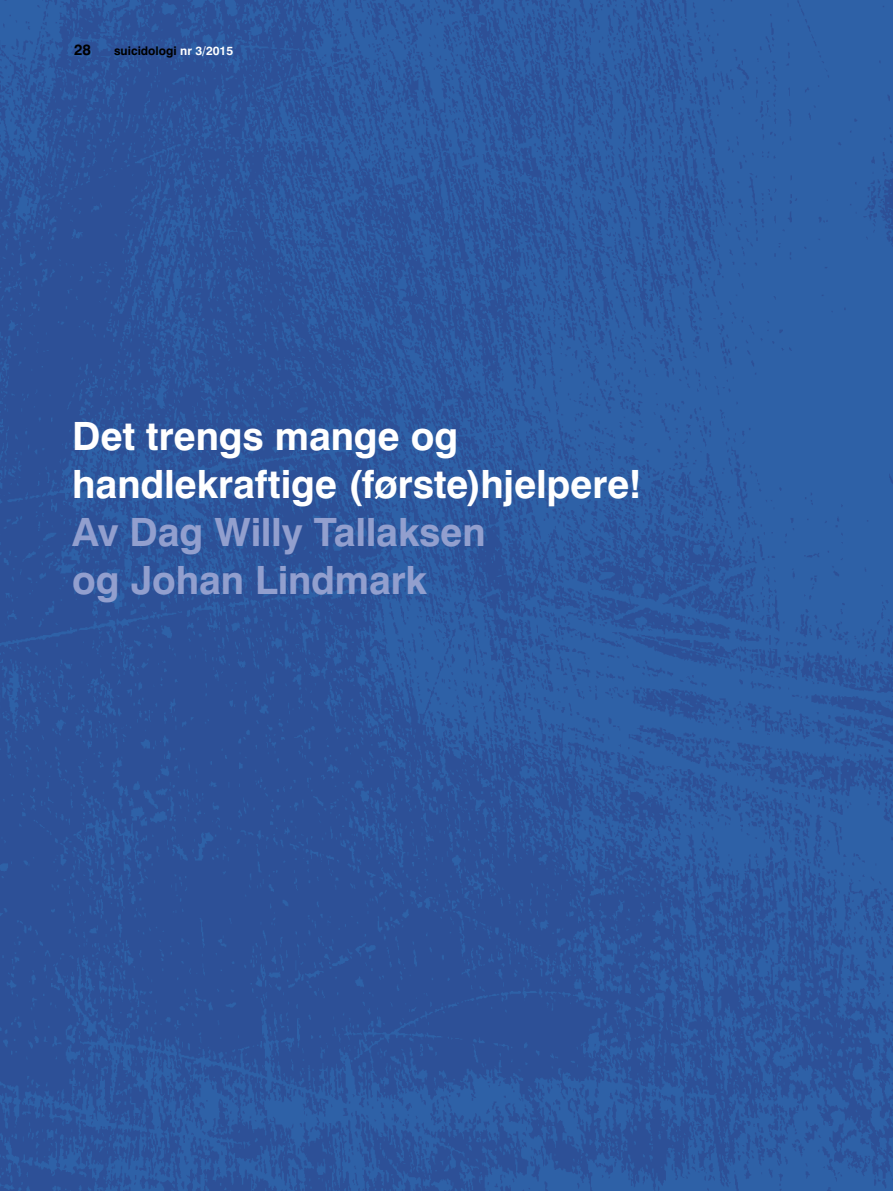
<style>
.page{position:relative;width:893px;height:1191px;background:#fff}
.page>*{position:absolute;margin:0;border:0;box-sizing:border-box;transform-origin:0 0}
.t1{font:700 39px/48px "Swiss 721 BT";letter-spacing:-.005em;color:#fff}
.t2{font:700 39px/48px "Swiss 721 BT";letter-spacing:-.005em;color:#929fce}
.t3{font:700 15px "Swiss 721 BT";color:#000}
.t4{font:700 12px "Swiss 721 BT";color:#000}
.s1{color:#fff}
</style>
<div class="page">
<img style="left:0;top:0;width:893px;height:1191px">
<p class="t3" style="left:74px;top:40px;width:19px">28</p>
<p class="t4" style="left:114px;top:43px;width:121px">suicidologi <span class="s1">nr 3/2015</span></p>
<p class="t1" style="left:72px;top:411px;width:571px">Det trengs mange og handlekraftige (første)hjelpere!</p>
<p class="t2" style="left:72px;top:507px;width:415px">Av Dag Willy Tallaksen og Johan Lindmark</p>
</div>
